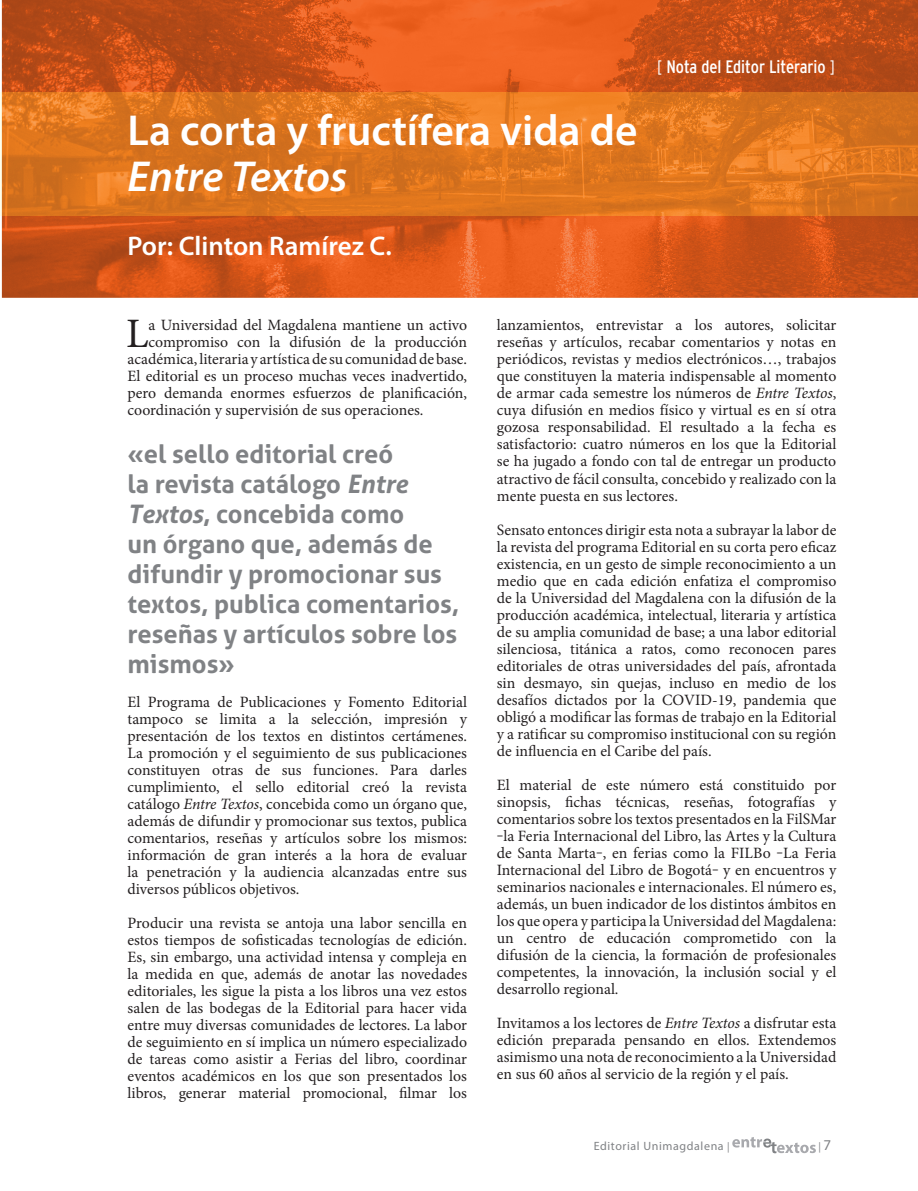
<style>
.page{position:relative;width:918px;height:1191px;background:#fff}
.page>*{position:absolute;margin:0;border:0;box-sizing:border-box;transform-origin:0 0}
._2_Titulo_Palabras_E{font:600 43.5px/47px "Myriad Pro";color:#fff}
.Estilo_de_párrafo_1{font:41.85px "Minion Pro";color:#231f20}
.Autor_Nota_Edit{font:600 27px "Myriad Pro";color:#fff}
.Destacados{font:700 25.5px/30px "Aller";color:#808285}
.t1{font:condensed 18px "Interstate";color:#fff}
.Texto_Principal{font:15.75px/17px "Minion Pro";color:#231f20;text-align:justify}
.Estilo_de_párrafo_1-2{font:15.75px "Minion Pro";color:#231f20}
.t2{font:12px "Myriad Pro";letter-spacing:.05em;color:#808285}
.t3{font:10.5px "Myriad Pro";color:#808285}
.s1{font-style:italic}
.s2{font-weight:300}
.s3{font-size:10.5px}
.s4{font-size:15px}
</style>
<div class="page">
<img style="left:2px;top:0;width:916px;height:298px">
<svg style="left:732px;top:1137px;width:84px;height:16px"></svg>
<svg style="left:0;top:93px;width:918px;height:123px;background:#df7720"></svg>
<p class="_2_Titulo_Palabras_E" style="left:128px;top:105px;width:511px">La corta y fructífera vida de<br><span class="s1">Entre Textos</span></p>
<p class="Autor_Nota_Edit" style="left:128px;top:229px;width:266px">Por: Clinton Ramírez C.</p>
<p class="t1" style="left:657px;top:57px;width:179px"><span class="s2">[</span> Nota del Editor Literario <span class="s2">]</span></p>
<p class="Estilo_de_párrafo_1" style="left:126px;top:306px;width:24px">L</p>
<p class="Estilo_de_párrafo_1-2" style="left:149px;top:315px;width:320px">a Universidad del Magdalena mantiene un activo</p>
<p class="Estilo_de_párrafo_1-2" style="left:149px;top:332px;width:320px">compromiso con la difusión de la producción</p>
<p class="Estilo_de_párrafo_1-2" style="left:128px;top:349px;width:341px">académica, literaria y artística de su comunidad de base.</p>
<p class="Estilo_de_párrafo_1-2" style="left:128px;top:366px;width:341px">El editorial es un proceso muchas veces inadvertido,</p>
<p class="Estilo_de_párrafo_1-2" style="left:128px;top:383px;width:341px">pero demanda enormes esfuerzos de planificación,</p>
<p class="Estilo_de_párrafo_1-2" style="left:128px;top:400px;width:297px">coordinación y supervisión de sus operaciones.</p>
<p class="Destacados" style="left:128px;top:438px;width:333px">«el sello editorial creó<br>la revista catálogo <span class="s1">Entre<br>Textos</span>, concebida como<br>un órgano que, además de difundir y promocionar sus textos, publica comentarios, reseñas y artículos sobre los mismos»</p>
<p class="Texto_Principal" style="left:128px;top:693px;width:341px">El Programa de Publicaciones y Fomento Editorial tampoco se limita a la selección, impresión y presentación de los textos en distintos certámenes.<br>La promoción y el seguimiento de sus publicaciones constituyen otras de sus funciones. Para darles cumplimiento, el sello editorial creó la revista catálogo <span class="s1">Entre Textos</span>, concebida como un órgano que, además de difundir y promocionar sus textos, publica comentarios, reseñas y artículos sobre los mismos: información de gran interés a la hora de evaluar la penetración y la audiencia alcanzadas entre sus diversos públicos objetivos.</p>
<p class="Texto_Principal" style="left:128px;top:914px;width:341px">Producir una revista se antoja una labor sencilla en estos tiempos de sofisticadas tecnologías de edición.<br>Es, sin embargo, una actividad intensa y compleja en la medida en que, además de anotar las novedades editoriales, les sigue la pista a los libros una vez estos salen de las bodegas de la Editorial para hacer vida entre muy diversas comunidades de lectores. La labor de seguimiento en sí implica un número especializado de tareas como asistir a Ferias del libro, coordinar eventos académicos en los que son presentados los libros, generar material promocional, filmar los</p>
<p class="Texto_Principal" style="left:497px;top:317px;width:341px">lanzamientos, entrevistar a los autores, solicitar reseñas y artículos, recabar comentarios y notas en periódicos, revistas y medios electrónicos…, trabajos que constituyen la materia indispensable al momento de armar cada semestre los números de <span class="s1">Entre Textos</span>, cuya difusión en medios físico y virtual es en sí otra gozosa responsabilidad. El resultado a la fecha es satisfactorio: cuatro números en los que la Editorial se ha jugado a fondo con tal de entregar un producto atractivo de fácil consulta, concebido y realizado con la mente puesta en sus lectores.</p>
<p class="Texto_Principal" style="left:497px;top:521px;width:341px">Sensato entonces dirigir esta nota a subrayar la labor de la revista del programa Editorial en su corta pero eficaz existencia, en un gesto de simple reconocimiento a un medio que en cada edición enfatiza el compromiso de la Universidad del Magdalena con la difusión de la producción académica, intelectual, literaria y artística de su amplia comunidad de base; a una labor editorial silenciosa, titánica a ratos, como reconocen pares editoriales de otras universidades del país, afrontada sin desmayo, sin quejas, incluso en medio de los desafíos dictados por la COVID-19, pandemia que obligó a modificar las formas de trabajo en la Editorial y a ratificar su compromiso institucional con su región de influencia en el Caribe del país.</p>
<p class="Texto_Principal" style="left:497px;top:776px;width:341px">El material de este número está constituido por sinopsis, fichas técnicas, reseñas, fotografías y comentarios sobre los textos presentados en la FilSMar ‒la Feria Internacional del Libro, las Artes y la Cultura de Santa Marta‒, en ferias como la FILBo ‒La Feria Internacional del Libro de Bogotá‒ y en encuentros y seminarios nacionales e internacionales. El número es, además, un buen indicador de los distintos ámbitos en los que opera y participa la Universidad del Magdalena: un centro de educación comprometido con la difusión de la ciencia, la formación de profesionales competentes, la innovación, la inclusión social y el desarrollo regional.</p>
<p class="Texto_Principal" style="left:497px;top:1014px;width:341px">Invitamos a los lectores de <span class="s1">Entre Textos</span> a disfrutar esta edición preparada pensando en ellos. Extendemos asimismo una nota de reconocimiento a la Universidad en sus 60 años al servicio de la región y el país.</p>
<p class="t2" style="left:594px;top:1138px;width:137px">Editorial Unimagdalena <span class="s3">|</span></p>
<p class="t3" style="left:819px;top:1140px;width:14px">| <span class="s4">7</span></p>
</div>
